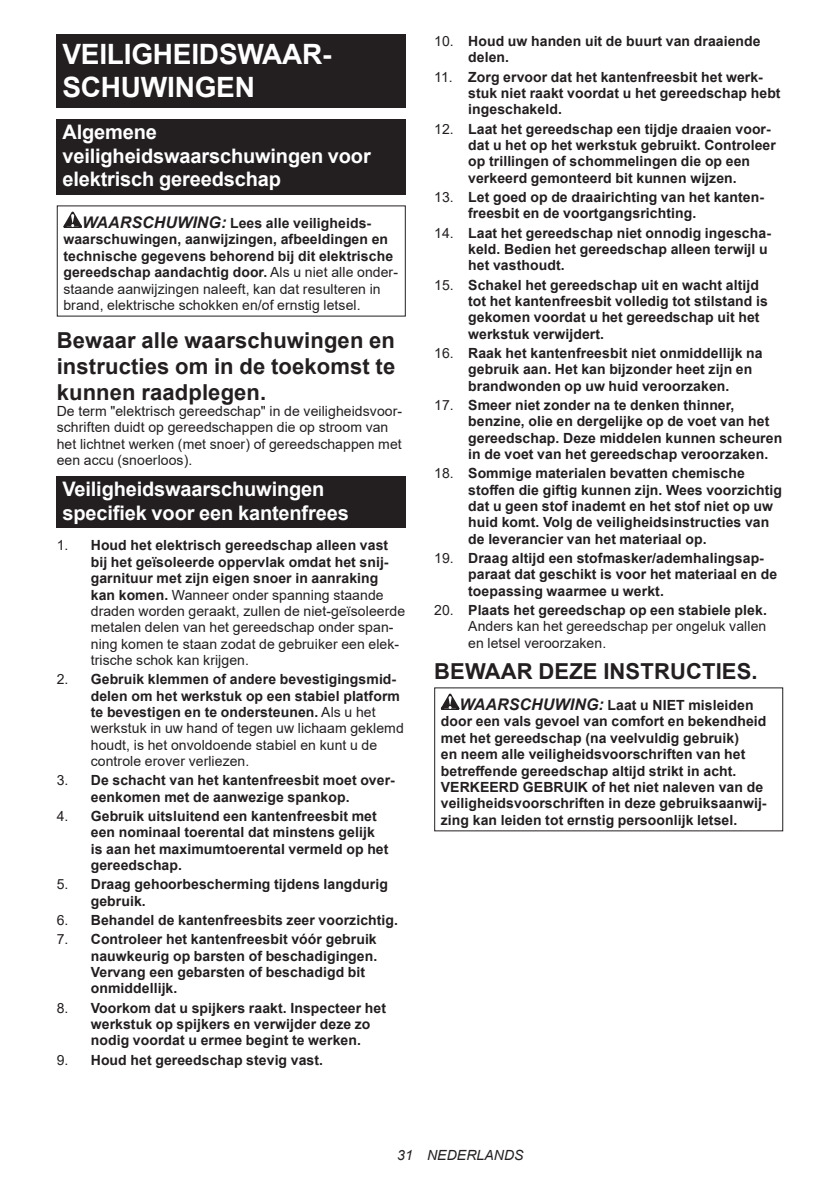
<style>
.page{position:relative;width:840px;height:1191px;background:#fff}
.page>*{position:absolute;margin:0;border:0;box-sizing:border-box;transform-origin:0 0}
.t1{font:700 28px/32.8px "Arial";letter-spacing:-.01em;color:#fff}
.t2{font:700 22px/25.8px "Arial";letter-spacing:.005em;color:#231f20;text-align:justify}
.t3{font:700 20px/23.4px "Arial";letter-spacing:-.01em;color:#fff}
.t4{font:700 14px/16.4px "Arial";letter-spacing:.005em;color:#231f20}
.t5{font:14px/16.4px "Arial";letter-spacing:.005em;color:#231f20}
.t6{font:italic 14px "Arial";letter-spacing:.005em;color:#231f20}
.s1{font-style:italic;font-size:16px}
.s2{font-weight:400}
.s3{font-weight:700}
</style>
<div class="page">
<div style="left:57px;top:34px;width:348px;height:74px;background:#231f20"></div>
<div style="left:57px;top:119px;width:348px;height:75px;background:#231f20"></div>
<svg style="left:63px;top:212px;width:19px;height:16px"></svg>
<div style="left:57px;top:476px;width:348px;height:52px;background:#231f20"></div>
<svg style="left:440px;top:693px;width:19px;height:17px"></svg>
<h1 class="t1" style="left:62px;top:38px;width:270px">VEILIGHEIDSWAAR-<br>SCHUWINGEN</h1>
<h3 class="t3" style="left:62px;top:121px;width:310px">Algemene veiligheidswaarschuwingen voor elektrisch gereedschap</h3>
<p class="t4" style="left:63px;top:215px;width:336px;text-indent:19px"><span class="s1">WAARSCHUWING:</span> Lees alle veiligheids&shy;waarschuwingen, aanwijzingen, afbeeldingen en technische gegevens behorend bij dit elektrische gereedschap aandachtig door. <span class="s2">Als u niet alle onder&shy;staande aanwijzingen naleeft, kan dat resulteren in brand, elektrische schokken en/of ernstig letsel.</span></p>
<h2 class="t2" style="left:57px;top:328px;width:340px">Bewaar alle waarschuwingen en instructies om in de toekomst te kunnen raadplegen.</h2>
<p class="t5" style="left:57px;top:403px;width:346px">De term "elektrisch gereedschap" in de veiligheidsvoor&shy;schriften duidt op gereedschappen die op stroom van het lichtnet werken (met snoer) of gereedschappen met een accu (snoerloos).</p>
<h3 class="t3" style="left:62px;top:478px;width:288px">Veiligheidswaarschuwingen specifiek voor een kantenfrees</h3>
<p class="t5" style="left:91px;top:537px;width:316px;text-indent:-34px">1. <span class="s3">Houd het elektrisch gereedschap alleen vast bij het geïsoleerde oppervlak omdat het snij&shy;garnituur met zijn eigen snoer in aanraking kan komen.</span> Wanneer onder spanning staande draden worden geraakt, zullen de niet-geïsoleerde metalen delen van het gereedschap onder span&shy;ning komen te staan zodat de gebruiker een elek&shy;trische schok kan krijgen.</p>
<p class="t5" style="left:91px;top:671px;width:314px;text-indent:-34px">2. <span class="s3">Gebruik klemmen of andere bevestigingsmid&shy;delen om het werkstuk op een stabiel platform te bevestigen en te ondersteunen.</span> Als u het werkstuk in uw hand of tegen uw lichaam geklemd houdt, is het onvoldoende stabiel en kunt u de controle erover verliezen.</p>
<p class="t4" style="left:91px;top:772px;width:305px;text-indent:-34px"><span class="s2">3.</span> De schacht van het kantenfreesbit moet over&shy;eenkomen met de aanwezige spankop.</p>
<p class="t4" style="left:91px;top:808px;width:299px;text-indent:-34px"><span class="s2">4.</span> Gebruik uitsluitend een kantenfreesbit met een nominaal toerental dat minstens gelijk is aan het maximumtoerental vermeld op het gereedschap.</p>
<p class="t4" style="left:91px;top:876px;width:298px;text-indent:-34px"><span class="s2">5.</span> Draag gehoorbescherming tijdens langdurig gebruik.</p>
<p class="t4" style="left:57px;top:912px;width:342px"><span class="s2">6.</span> Behandel de kantenfreesbits zeer voorzichtig.</p>
<p class="t4" style="left:91px;top:931px;width:288px;text-indent:-34px"><span class="s2">7.</span> Controleer het kantenfreesbit vóór gebruik nauwkeurig op barsten of beschadigingen.<br>Vervang een gebarsten of beschadigd bit onmiddellijk.</p>
<p class="t4" style="left:91px;top:999px;width:296px;text-indent:-34px"><span class="s2">8.</span> Voorkom dat u spijkers raakt. Inspecteer het werkstuk op spijkers en verwijder deze zo nodig voordat u ermee begint te werken.</p>
<p class="t4" style="left:57px;top:1051px;width:268px"><span class="s2">9.</span> Houd het gereedschap stevig vast.</p>
<p class="t4" style="left:468px;top:33px;width:294px;text-indent:-34px"><span class="s2">10.</span> Houd uw handen uit de buurt van draaiende delen.</p>
<p class="t4" style="left:468px;top:69px;width:314px;text-indent:-34px"><span class="s2">11.</span> Zorg ervoor dat het kantenfreesbit het werk&shy;stuk niet raakt voordat u het gereedschap hebt ingeschakeld.</p>
<p class="t4" style="left:468px;top:121px;width:309px;text-indent:-34px"><span class="s2">12.</span> Laat het gereedschap een tijdje draaien voor&shy;dat u het op het werkstuk gebruikt. Controleer op trillingen of schommelingen die op een verkeerd gemonteerd bit kunnen wijzen.</p>
<p class="t4" style="left:468px;top:189px;width:297px;text-indent:-34px"><span class="s2">13.</span> Let goed op de draairichting van het kanten&shy;freesbit en de voortgangsrichting.</p>
<p class="t4" style="left:468px;top:225px;width:304px;text-indent:-34px"><span class="s2">14.</span> Laat het gereedschap niet onnodig ingescha&shy;keld. Bedien het gereedschap alleen terwijl u het vasthoudt.</p>
<p class="t4" style="left:468px;top:276px;width:301px;text-indent:-34px"><span class="s2">15.</span> Schakel het gereedschap uit en wacht altijd tot het kantenfreesbit volledig tot stilstand is gekomen voordat u het gereedschap uit het werkstuk verwijdert.</p>
<p class="t4" style="left:468px;top:345px;width:295px;text-indent:-34px"><span class="s2">16.</span> Raak het kantenfreesbit niet onmiddellijk na gebruik aan. Het kan bijzonder heet zijn en brandwonden op uw huid veroorzaken.</p>
<p class="t4" style="left:468px;top:397px;width:315px;text-indent:-34px"><span class="s2">17.</span> Smeer niet zonder na te denken thinner, benzine, olie en dergelijke op de voet van het gereedschap. Deze middelen kunnen scheuren in de voet van het gereedschap veroorzaken.</p>
<p class="t4" style="left:468px;top:465px;width:315px;text-indent:-34px"><span class="s2">18.</span> Sommige materialen bevatten chemische stoffen die giftig kunnen zijn. Wees voorzichtig dat u geen stof inademt en het stof niet op uw huid komt. Volg de veiligheidsinstructies van de leverancier van het materiaal op.</p>
<p class="t4" style="left:468px;top:550px;width:310px;text-indent:-34px"><span class="s2">19.</span> Draag altijd een stofmasker/ademhalingsap&shy;paraat dat geschikt is voor het materiaal en de toepassing waarmee u werkt.</p>
<p class="t5" style="left:468px;top:602px;width:300px;text-align:justify;text-indent:-34px">20. <span class="s3">Plaats het gereedschap op een stabiele plek.<br></span>Anders kan het gereedschap per ongeluk vallen en letsel veroorzaken.</p>
<h2 class="t2" style="left:434px;top:659px;width:325px">BEWAAR DEZE INSTRUCTIES.</h2>
<p class="t4" style="left:440px;top:697px;width:327px;text-indent:19px"><span class="s1">WAARSCHUWING:</span> Laat u NIET misleiden door een vals gevoel van comfort en bekendheid met het gereedschap (na veelvuldig gebruik)<br>en neem alle veiligheidsvoorschriften van het betreffende gereedschap altijd strikt in acht.<br>VERKEERD GEBRUIK of het niet naleven van de veiligheidsvoorschriften in deze gebruiksaanwij&shy;zing kan leiden tot ernstig persoonlijk letsel.</p>
<p class="t6" style="left:397px;top:1146px;width:128px">31 NEDERLANDS</p>
</div>
